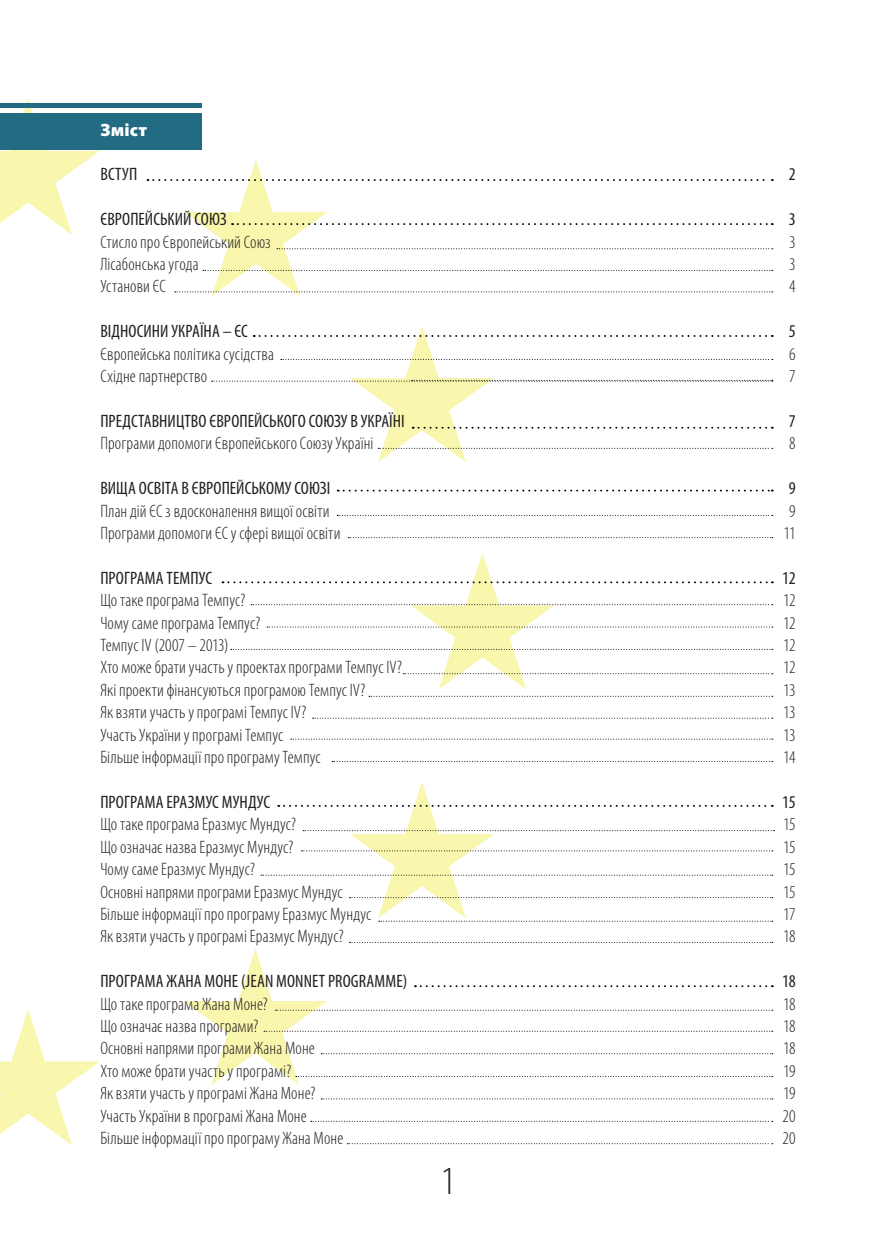
<style>
.page{position:relative;width:896px;height:1248px;background:#fff}
.page>*{position:absolute;margin:0;border:0;box-sizing:border-box;transform-origin:0 0}
.t1{font:300 condensed 40px "Myriad Pro";color:#231f20}
.t2{font:300 condensed 18px "Myriad Pro";letter-spacing:.005em;color:#231f20}
.t3{font:condensed 18px "Myriad Pro";letter-spacing:.005em;color:#231f20}
.t4{font:900 18px "Myriad Pro";letter-spacing:.015em;color:#fff}
</style>
<div class="page">
<svg style="left:0;top:98px;width:100px;height:137px"></svg>
<svg style="left:0;top:1009px;width:100px;height:136px"></svg>
<div style="left:0;top:113px;width:201px;height:36px;background:#226b82"></div>
<div style="left:0;top:103px;width:201px;height:5px;background:#226b82"></div>
<svg style="left:147px;top:160px;width:626px;height:136px"></svg>
<svg style="left:337px;top:515px;width:436px;height:1px"></svg>
<svg style="left:348px;top:537px;width:425px;height:1px"></svg>
<svg style="left:222px;top:553px;width:551px;height:136px"></svg>
<svg style="left:369px;top:695px;width:404px;height:1px"></svg>
<svg style="left:291px;top:738px;width:482px;height:1px"></svg>
<svg style="left:332px;top:761px;width:441px;height:1px"></svg>
<svg style="left:261px;top:782px;width:513px;height:139px"></svg>
<svg style="left:321px;top:1098px;width:452px;height:1px"></svg>
<svg style="left:311px;top:1120px;width:462px;height:1px"></svg>
<svg style="left:347px;top:1143px;width:426px;height:1px"></svg>
<svg style="left:212px;top:326px;width:561px;height:136px"></svg>
<svg style="left:338px;top:489px;width:435px;height:2px"></svg>
<svg style="left:312px;top:717px;width:461px;height:1px"></svg>
<svg style="left:184px;top:949px;width:589px;height:135px"></svg>
<p class="t4" style="left:100px;top:119px;width:48px">Зміст</p>
<p class="t3" style="left:100px;top:163px;width:38px">ВСТУП</p>
<p class="t3" style="left:788px;top:163px;width:8px">2</p>
<p class="t3" style="left:100px;top:208px;width:128px">ЄВРОПЕЙСЬКИЙ СОЮЗ</p>
<p class="t3" style="left:788px;top:208px;width:8px">3</p>
<p class="t2" style="left:100px;top:231px;width:172px">Стисло про Європейський Союз</p>
<p class="t2" style="left:789px;top:231px;width:8px">3</p>
<p class="t2" style="left:100px;top:253px;width:100px">Лісабонська угода</p>
<p class="t2" style="left:789px;top:253px;width:8px">3</p>
<p class="t2" style="left:100px;top:276px;width:67px">Установи ЄС</p>
<p class="t2" style="left:789px;top:276px;width:8px">4</p>
<p class="t3" style="left:100px;top:320px;width:149px">ВІДНОСИНИ УКРАЇНА – ЄС</p>
<p class="t3" style="left:788px;top:320px;width:8px">5</p>
<p class="t2" style="left:100px;top:343px;width:175px">Європейська політика сусідства</p>
<p class="t2" style="left:789px;top:343px;width:8px">6</p>
<p class="t2" style="left:100px;top:365px;width:108px">Східне партнерство</p>
<p class="t2" style="left:789px;top:365px;width:8px">7</p>
<p class="t3" style="left:100px;top:410px;width:306px">ПРЕДСТАВНИЦТВО ЄВРОПЕЙСЬКОГО СОЮЗУ В УКРАЇНІ</p>
<p class="t3" style="left:788px;top:410px;width:8px">7</p>
<p class="t2" style="left:100px;top:433px;width:274px">Програми допомоги Європейського Союзу Україні</p>
<p class="t2" style="left:789px;top:433px;width:8px">8</p>
<p class="t3" style="left:100px;top:477px;width:231px">ВИЩА ОСВІТА В ЄВРОПЕЙСЬКОМУ СОЮЗІ</p>
<p class="t3" style="left:788px;top:477px;width:8px">9</p>
<p class="t2" style="left:100px;top:500px;width:231px">План дій ЄС з вдосконалення вищої освіти</p>
<p class="t2" style="left:789px;top:500px;width:8px">9</p>
<p class="t2" style="left:100px;top:522px;width:242px">Програми допомоги ЄС у сфері вищої освіти</p>
<p class="t2" style="left:783px;top:522px;width:14px">11</p>
<p class="t3" style="left:100px;top:567px;width:113px">ПРОГРАМА ТЕМПУС</p>
<p class="t3" style="left:782px;top:567px;width:15px">12</p>
<p class="t2" style="left:100px;top:589px;width:147px">Що таке програма Темпус?</p>
<p class="t2" style="left:783px;top:589px;width:14px">12</p>
<p class="t2" style="left:100px;top:612px;width:162px">Чому саме програма Темпус?</p>
<p class="t2" style="left:783px;top:612px;width:14px">12</p>
<p class="t2" style="left:100px;top:634px;width:130px">Темпус IV (2007 – 2013)</p>
<p class="t2" style="left:783px;top:634px;width:14px">12</p>
<p class="t2" style="left:100px;top:656px;width:303px">Хто може брати участь у проектах програми Темпус IV?</p>
<p class="t2" style="left:783px;top:656px;width:14px">12</p>
<p class="t2" style="left:100px;top:679px;width:267px">Які проекти фінансуються програмою Темпус IV?</p>
<p class="t2" style="left:783px;top:679px;width:14px">13</p>
<p class="t2" style="left:100px;top:701px;width:208px">Як взяти участь у програмі Темпус IV?</p>
<p class="t2" style="left:783px;top:701px;width:14px">13</p>
<p class="t2" style="left:100px;top:724px;width:184px">Участь України у програмі Темпус</p>
<p class="t2" style="left:783px;top:724px;width:14px">13</p>
<p class="t2" style="left:100px;top:746px;width:222px">Більше інформації про програму Темпус</p>
<p class="t2" style="left:783px;top:746px;width:14px">14</p>
<p class="t3" style="left:100px;top:791px;width:171px">ПРОГРАМА ЕРАЗМУС МУНДУС</p>
<p class="t3" style="left:782px;top:791px;width:15px">15</p>
<p class="t2" style="left:100px;top:813px;width:197px">Що таке програма Еразмус Мундус?</p>
<p class="t2" style="left:783px;top:813px;width:14px">15</p>
<p class="t2" style="left:100px;top:836px;width:195px">Що означає назва Еразмус Мундус?</p>
<p class="t2" style="left:783px;top:836px;width:14px">15</p>
<p class="t2" style="left:100px;top:858px;width:156px">Чому саме Еразмус Мундус?</p>
<p class="t2" style="left:783px;top:858px;width:14px">15</p>
<p class="t2" style="left:100px;top:880px;width:244px">Основні напрями програми Еразмус Мундус</p>
<p class="t2" style="left:783px;top:880px;width:14px">15</p>
<p class="t2" style="left:100px;top:903px;width:272px">Більше інформації про програму Еразмус Мундус</p>
<p class="t2" style="left:783px;top:903px;width:14px">17</p>
<p class="t2" style="left:100px;top:925px;width:245px">Як взяти участь у програмі Еразмус Мундус?</p>
<p class="t2" style="left:783px;top:925px;width:14px">18</p>
<p class="t3" style="left:100px;top:970px;width:309px">ПРОГРАМА ЖАНА МОНЕ (JEAN MONNET PROGRAMME)</p>
<p class="t3" style="left:782px;top:970px;width:15px">18</p>
<p class="t2" style="left:100px;top:992px;width:169px">Що таке програма Жана Моне?</p>
<p class="t2" style="left:783px;top:992px;width:14px">18</p>
<p class="t2" style="left:100px;top:1015px;width:160px">Що означає назва програми?</p>
<p class="t2" style="left:783px;top:1015px;width:14px">18</p>
<p class="t2" style="left:100px;top:1037px;width:216px">Основні напрями програми Жана Моне</p>
<p class="t2" style="left:783px;top:1037px;width:14px">18</p>
<p class="t2" style="left:100px;top:1060px;width:192px">Хто може брати участь у програмі?</p>
<p class="t2" style="left:783px;top:1060px;width:14px">19</p>
<p class="t2" style="left:100px;top:1082px;width:217px">Як взяти участь у програмі Жана Моне?</p>
<p class="t2" style="left:783px;top:1082px;width:14px">19</p>
<p class="t2" style="left:100px;top:1104px;width:208px">Участь України в програмі Жана Моне</p>
<p class="t2" style="left:782px;top:1104px;width:15px">20</p>
<p class="t2" style="left:100px;top:1127px;width:244px">Більше інформації про програму Жана Моне</p>
<p class="t2" style="left:782px;top:1127px;width:15px">20</p>
<h1 class="t1" style="left:441px;top:1156px;width:16px">1</h1>
</div>
